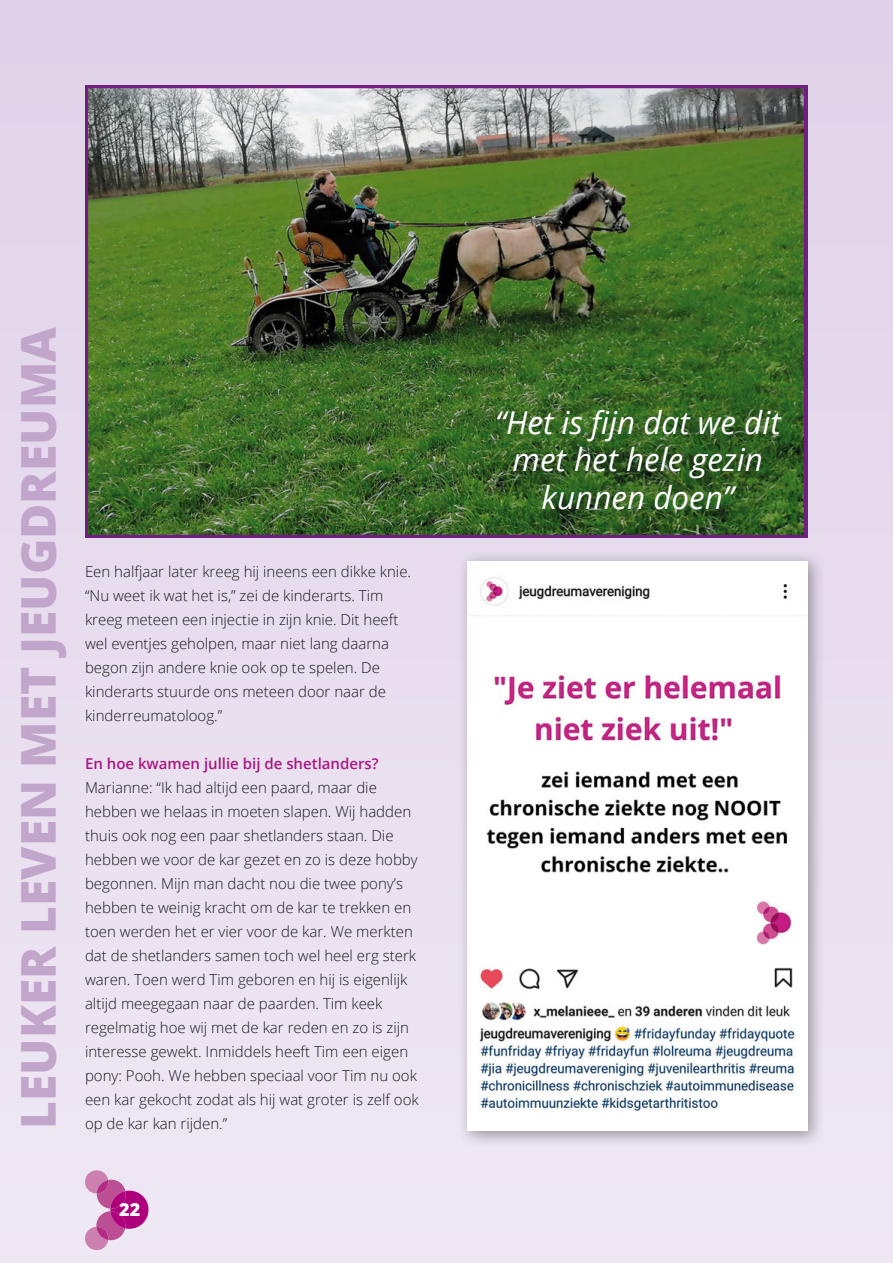
<style>
.page{position:relative;width:893px;height:1263px;background:#fff}
.page>*{position:absolute;margin:0;border:0;box-sizing:border-box;transform-origin:0 0}
.t1{font:800 48px "Open Sans";color:#c2a5ca}
.t2{font:italic 31.5px/37.8px "Open Sans";color:#fff;text-align:center}
.t3{font:800 18px "Open Sans";color:#fff}
.t4{font:300 15px/24px "Open Sans";color:#1a171c}
.t5{font:600 15px "Open Sans";color:#a91780}
</style>
<div class="page">
<div style="left:0;top:0;width:893px;height:1263px;background:linear-gradient(to right,#e9e0f0,#e8deef)"></div>
<div style="left:456px;top:550px;width:369px;height:598px;background:#1a171c;opacity:.4"></div>
<div style="left:468px;top:561px;width:340px;height:570px;background:#fff"></div>
<img style="left:468px;top:577px;width:340px;height:536px">
<img style="left:85px;top:85px;width:723px;height:454px">
<svg style="left:85px;top:1170px;width:64px;height:80px;background:#d187bc"></svg>
<h1 class="t1" style="left:2px;top:1129px;width:803px;rotate:-90deg">LEUKER LEVEN MET JEUGDREUMA</h1>
<p class="t4" style="left:85px;top:559px;width:328px">Een halfjaar later kreeg hij ineens een dikke knie. “Nu weet ik wat het is,” zei de kinderarts. Tim kreeg meteen een injectie in zijn knie. Dit heeft wel eventjes geholpen, maar niet lang daarna begon zijn andere knie ook op te spelen. De kinderarts stuurde ons meteen door naar de kinderreumatoloog.”</p>
<p class="t5" style="left:85px;top:753px;width:295px">En hoe kwamen jullie bij de shetlanders?</p>
<p class="t4" style="left:85px;top:775px;width:335px">Marianne: “Ik had altijd een paard, maar die hebben we helaas in moeten slapen. Wij hadden thuis ook nog een paar shetlanders staan. Die hebben we voor de kar gezet en zo is deze hobby begonnen. Mijn man dacht nou die twee pony’s hebben te weinig kracht om de kar te trekken en toen werden het er vier voor de kar. We merkten dat de shetlanders samen toch wel heel erg sterk waren. Toen werd Tim geboren en hij is eigenlijk altijd meegegaan naar de paarden. Tim keek regelmatig hoe wij met de kar reden en zo is zijn interesse gewekt. Inmiddels heeft Tim een eigen pony: Pooh. We hebben speciaal voor Tim nu ook een kar gekocht zodat als hij wat groter is zelf ook</p>
<p class="t4" style="left:85px;top:1111px;width:144px">op de kar kan rijden.”</p>
<p class="t3" style="left:119px;top:1196px;width:23px">22</p>
<h2 class="t2" style="left:495px;top:402px;width:287px">“Het is fijn dat we dit met het hele gezin kunnen doen”</h2>
</div>
